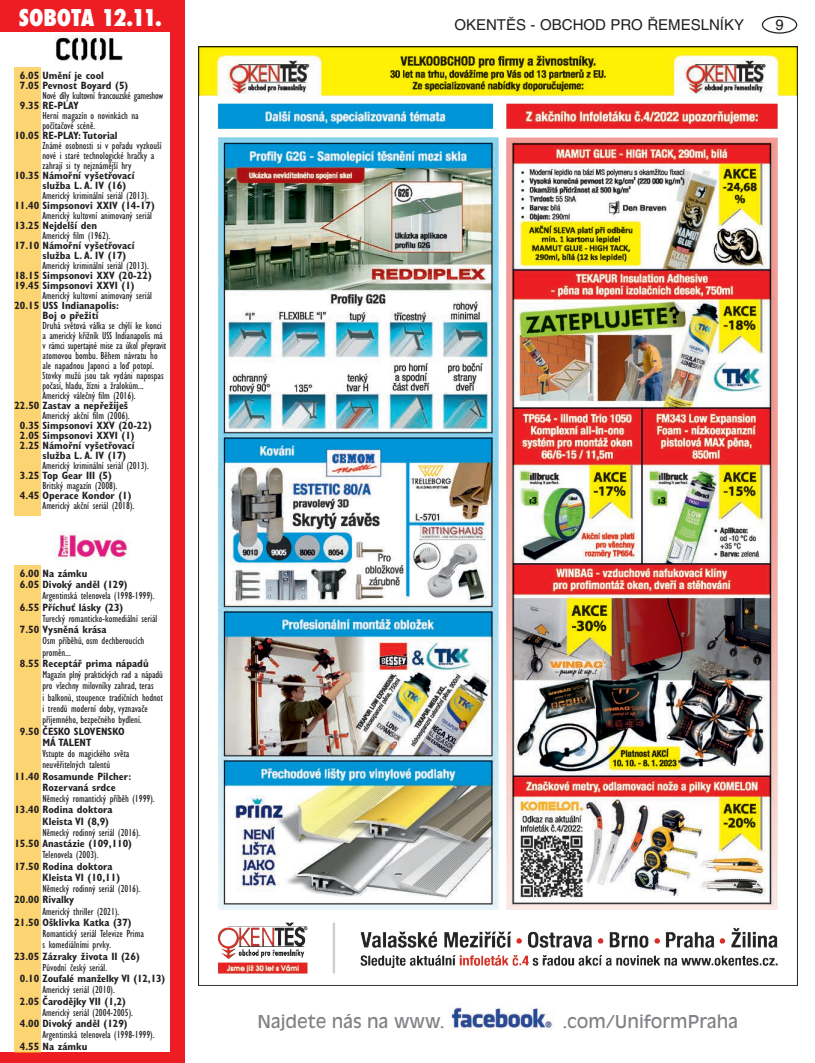
<style>
.page{position:relative;width:815px;height:1063px;background:#fff}
.page>*{position:absolute;margin:0;border:0;box-sizing:border-box;transform-origin:0 0}
.t1{font:800 condensed 22.5px "Futura";letter-spacing:-.005em;color:#fff}
.t2{font:17.5px "Antique Olive CE";color:#808285}
.t3{font:15px "Helvetica CE";color:#231f20}
.t4{font:condensed 10.62px/10px "Gill Sans CE";color:#231f20}
.t5{font:700 condensed 10.62px/10px "Gill Sans CE";color:#231f20}
.t6{font:condensed 10.62px "Gill Sans CE";letter-spacing:-.02em;color:#231f20}
</style>
<div class="page">
<div style="left:762px;top:16px;width:35px;height:18px;border:1px solid #231f20;border-radius:50%"></div>
<img style="left:451px;top:1007px;width:103px;height:23px">
<div style="left:0;top:0;width:184px;height:32px;background:#ee1d23"></div>
<img style="left:55px;top:36px;width:67px;height:25px">
<div style="left:170px;top:0;width:14px;height:1063px;background:#ee1d23"></div>
<div style="left:0;top:1052px;width:174px;height:11px;background:#ee1d23"></div>
<div style="left:14px;top:67px;width:27px;height:449px;background:#fdd472"></div>
<img style="left:55px;top:531px;width:75px;height:29px">
<div style="left:14px;top:565px;width:27px;height:487px;background:#fdd472"></div>
<img style="left:198px;top:46px;width:599px;height:939px">
<h1 class="t1" style="left:19px;top:2px;width:145px">SOBOTA 12.11.</h1>
<p class="t5" style="left:20px;top:71px;width:110px">6.05 Umění je cool<br>7.05 Pevnost Boyard (5)</p>
<p class="t6" style="left:43px;top:89px;width:122px">Nové díly kultovní francouzské gameshow</p>
<p class="t5" style="left:20px;top:101px;width:60px">9.35 RE-PLAY</p>
<p class="t4" style="left:42px;top:111px;width:98px">Herní magazín o novinkách na počítačové scéně.</p>
<p class="t5" style="left:14px;top:131px;width:105px">10.05 RE-PLAY: Tutorial</p>
<p class="t4" style="left:43px;top:141px;width:121px">Známé osobnosti si v pořadu vyzkouší nové i staré technologické hračky a zahrají si ty nejznámější hry</p>
<p class="t5" style="left:43px;top:171px;width:94px;text-indent:-28px">10.35 Námořní vyšetřovací služba L. A. IV (16)</p>
<p class="t4" style="left:43px;top:191px;width:108px">Americký kriminální seriál (2013).</p>
<p class="t5" style="left:14px;top:201px;width:142px">11.40 Simpsonovi XXIV (14-17)</p>
<p class="t4" style="left:43px;top:211px;width:111px">Americký kultovní animovaný seriál</p>
<p class="t5" style="left:14px;top:221px;width:84px">13.25 Nejdelší den</p>
<p class="t4" style="left:43px;top:231px;width:69px">Americký film (1962).</p>
<p class="t5" style="left:43px;top:241px;width:94px;text-indent:-28px">17.10 Námořní vyšetřovací služba L. A. IV (17)</p>
<p class="t4" style="left:43px;top:261px;width:108px">Americký kriminální seriál (2013).</p>
<p class="t5" style="left:14px;top:271px;width:139px">18.15 Simpsonovi XXV (20-22)<br>19.45 Simpsonovi XXVI (1)</p>
<p class="t4" style="left:43px;top:291px;width:111px">Americký kultovní animovaný seriál</p>
<p class="t5" style="left:43px;top:301px;width:78px;text-indent:-28px">20.15 USS Indianapolis:<br>Boj o přežití</p>
<p class="t4" style="left:42px;top:321px;width:125px">Druhá světová válka se chýlí ke konci a americký křižník USS Indianapolis má v rámci supertajné mise za úkol přepravit atomovou bombu. Během návratu ho ale napadnou Japonci a loď potopí.<br>Stovky mužů jsou tak vydáni napospas počasí, hladu, žízni a žralokům...<br>Americký válečný film (2016).</p>
<p class="t5" style="left:14px;top:401px;width:115px">22.50 Zastav a nepřežiješ</p>
<p class="t4" style="left:43px;top:411px;width:89px">Americký akční film (2006).</p>
<p class="t5" style="left:20px;top:421px;width:133px">0.35 Simpsonovi XXV (20-22)</p>
<p class="t5" style="left:20px;top:431px;width:116px">2.05 Simpsonovi XXVI (1)</p>
<p class="t5" style="left:20px;top:441px;width:116px">2.25 Námořní vyšetřovací</p>
<p class="t5" style="left:43px;top:451px;width:85px">služba L. A. IV (17)</p>
<p class="t4" style="left:43px;top:461px;width:108px">Americký kriminální seriál (2013).</p>
<p class="t5" style="left:20px;top:471px;width:94px">3.25 Top Gear III (5)</p>
<p class="t4" style="left:43px;top:481px;width:76px">Britský magazín (2008).</p>
<p class="t5" style="left:20px;top:491px;width:113px">4.45 Operace Kondor (1)</p>
<p class="t4" style="left:43px;top:501px;width:93px">Americký akční seriál (2018).</p>
<p class="t5" style="left:20px;top:568px;width:109px;line-height:11.2px">6.00 Na zámku<br>6.05 Divoký anděl (129)</p>
<p class="t4" style="left:43px;top:591px;width:114px">Argentinská telenovela (1998-1999).</p>
<p class="t5" style="left:20px;top:602px;width:105px">6.55 Příchuť lásky (23)</p>
<p class="t4" style="left:43px;top:613px;width:116px">Turecký romanticko-komediální seriál</p>
<p class="t5" style="left:20px;top:625px;width:88px">7.50 Vysněná krása</p>
<p class="t4" style="left:42px;top:635px;width:103px;line-height:11.2px">Osm příběhů, osm dechberoucích proměn...</p>
<p class="t5" style="left:20px;top:658px;width:130px">8.55 Receptář prima nápadů</p>
<p class="t4" style="left:42px;top:669px;width:122px;line-height:11.2px">Magazín plný praktických rad a nápadů pro všechny milovníky zahrad, teras<br>i balkonů, stoupence tradičních hodnot i trendů moderní doby, vyznavače příjemného, bezpečného bydlení.</p>
<p class="t5" style="left:43px;top:725px;width:84px;line-height:11.2px;text-indent:-23px">9.50 ČESKO SLOVENSKO<br>MÁ TALENT</p>
<p class="t4" style="left:43px;top:748px;width:88px;line-height:11.2px">Vstupte do magického světa neuvěřitelných talentů</p>
<p class="t5" style="left:43px;top:770px;width:90px;line-height:11.2px;text-indent:-28px">11.40 Rosamunde Pilcher:<br>Rozervaná srdce</p>
<p class="t4" style="left:43px;top:793px;width:114px">Německý romantický příběh (1999).</p>
<p class="t5" style="left:43px;top:804px;width:72px;line-height:11.2px;text-indent:-28px">13.40 Rodina doktora<br>Kleista VI (8,9)</p>
<p class="t4" style="left:43px;top:827px;width:99px">Německý rodinný seriál (2016).</p>
<p class="t5" style="left:14px;top:838px;width:119px">15.50 Anastázie (109,110)</p>
<p class="t4" style="left:43px;top:850px;width:58px">Telenovela (2003).</p>
<p class="t5" style="left:43px;top:860px;width:79px;line-height:11.2px;text-indent:-28px">17.50 Rodina doktora<br>Kleista VI (10,11)</p>
<p class="t4" style="left:43px;top:883px;width:99px">Německý rodinný seriál (2016).</p>
<p class="t5" style="left:14px;top:895px;width:61px">20.00 Rivalky</p>
<p class="t4" style="left:43px;top:906px;width:78px">Americký thriller (2021).</p>
<p class="t5" style="left:14px;top:917px;width:119px">21.50 Ošklivka Katka (37)</p>
<p class="t4" style="left:42px;top:928px;width:103px;line-height:11.2px">Romantický seriál Televize Prima s komediálními prvky.</p>
<p class="t5" style="left:14px;top:951px;width:127px">23.05 Zázraky života II (26)</p>
<p class="t4" style="left:43px;top:962px;width:66px">Původní český seriál.</p>
<p class="t5" style="left:20px;top:973px;width:147px">0.10 Zoufalé manželky VI (12,13)</p>
<p class="t4" style="left:43px;top:985px;width:74px">Americký seriál (2010).</p>
<p class="t5" style="left:20px;top:996px;width:108px">2.05 Čarodějky VII (1,2)</p>
<p class="t4" style="left:43px;top:1007px;width:92px">Americký seriál (2004-2005).</p>
<p class="t5" style="left:20px;top:1018px;width:109px">4.00 Divoký anděl (129)</p>
<p class="t4" style="left:43px;top:1030px;width:114px">Argentinská telenovela (1998-1999).</p>
<p class="t5" style="left:20px;top:1041px;width:69px">4.55 Na zámku</p>
<h3 class="t3" style="left:454px;top:16px;width:291px">OKENTĚS - OBCHOD PRO ŘEMESLNÍKY</h3>
<h3 class="t3" style="left:775px;top:16px;width:10px">9</h3>
<h2 class="t2" style="left:257px;top:1012px;width:189px">Najdete nás na www.</h2>
<h2 class="t2" style="left:562px;top:1012px;width:177px">.com/UniformPraha</h2>
</div>
